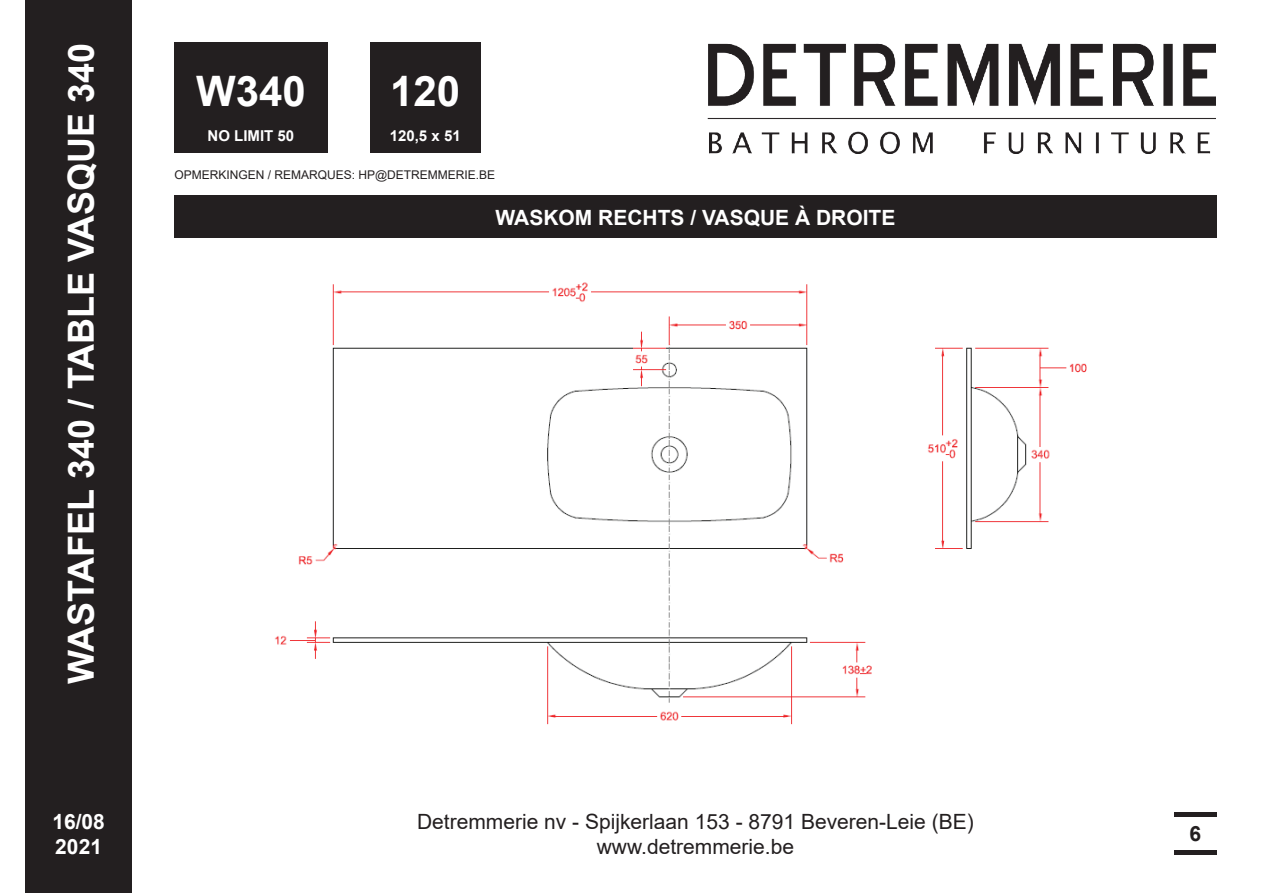
<style>
.page{position:relative;width:1263px;height:893px;background:#fff}
.page>*{position:absolute;margin:0;border:0;box-sizing:border-box;transform-origin:0 0}
.t1{font:700 42px "Arial";color:#fff}
.t2{font:700 36px "Arial";color:#fff}
.t3{font:21px/25.2px "Arial";color:#231f20;text-align:center}
.t4{font:700 21px/25.2px "Arial";color:#fff}
.t5{font:700 21px "Arial";color:#231f20}
.t6{font:700 15px "Arial";color:#fff}
.t7{font:12px "Arial";color:#231f20}
</style>
<div class="page">
<div style="left:26px;top:0;width:106px;height:893px;background:#231f20"></div>
<div style="left:370px;top:43px;width:110px;height:110px;background:#231f20"></div>
<div style="left:174px;top:43px;width:153px;height:110px;background:#231f20"></div>
<img style="left:707px;top:43px;width:509px;height:110px">
<div style="left:174px;top:196px;width:1042px;height:42px;background:#231f20"></div>
<div style="left:1174px;top:812px;width:42px;height:5px;background:#231f20"></div>
<div style="left:1174px;top:850px;width:42px;height:5px;background:#231f20"></div>
<img style="left:275px;top:282px;width:812px;height:443px">
<h2 class="t2" style="left:56px;top:684px;width:643px;rotate:-90deg">WASTAFEL 340 / TABLE VASQUE 340</h2>
<h1 class="t1" style="left:196px;top:61px;width:111px">W340</h1>
<p class="t6" style="left:208px;top:125px;width:88px">NO LIMIT 50</p>
<h1 class="t1" style="left:390px;top:61px;width:72px">120</h1>
<p class="t6" style="left:390px;top:125px;width:72px">120,5 x 51</p>
<p class="t7" style="left:174px;top:166px;width:322px">OPMERKINGEN / REMARQUES: HP@DETREMMERIE.BE</p>
<p class="t4" style="left:495px;top:205px;width:401px">WASKOM RECHTS / VASQUE À DROITE</p>
<p class="t4" style="left:52px;top:809px;width:54px">16/08<br>2021</p>
<p class="t3" style="left:417px;top:808px;width:558px">Detremmerie nv - Spijkerlaan 153 - 8791 Beveren-Leie (BE) www.detremmerie.be</p>
<p class="t5" style="left:1189px;top:819px;width:13px">6</p>
</div>
